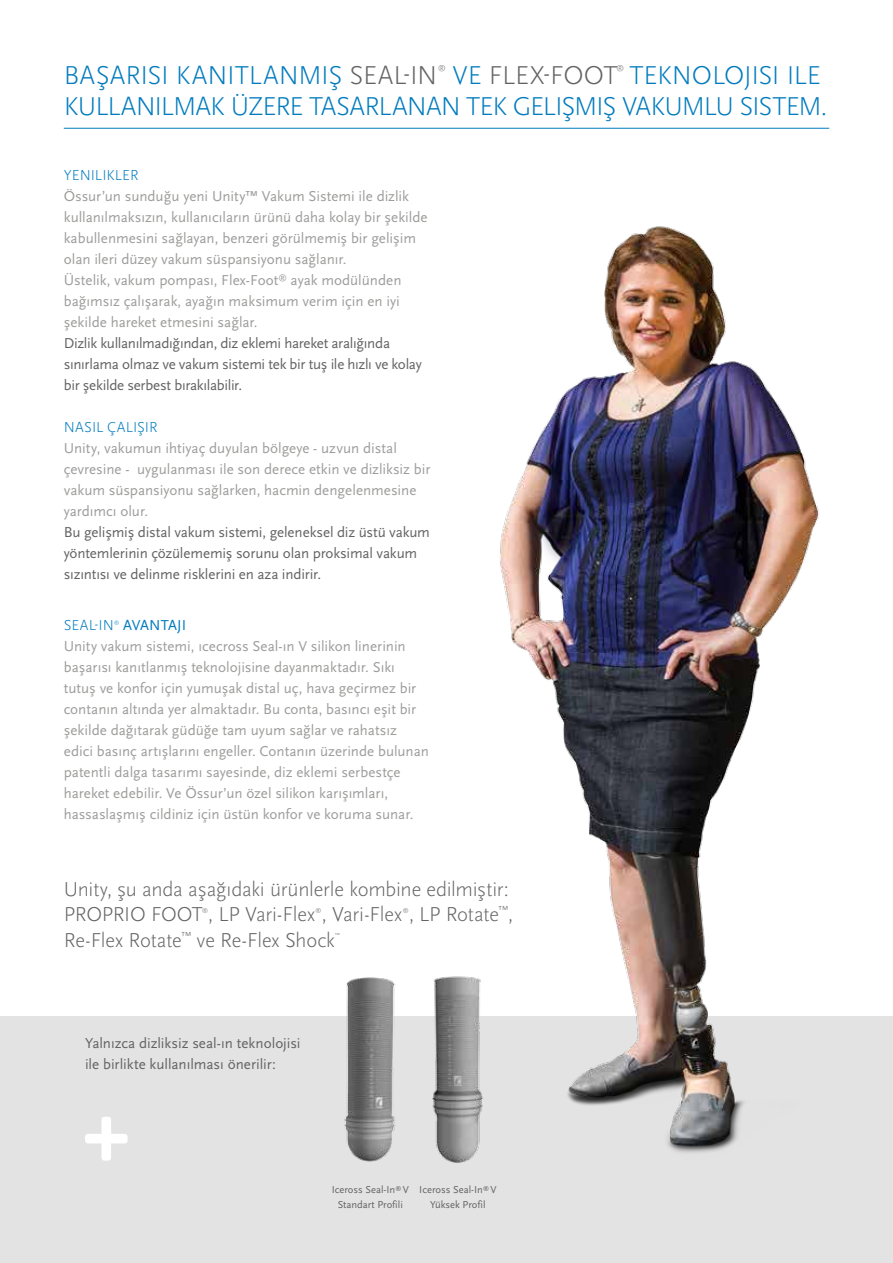
<style>
.page{position:relative;width:893px;height:1263px;background:#fff}
.page>*{position:absolute;margin:0;border:0;box-sizing:border-box;transform-origin:0 0}
.t1{font:300 27px "Scala Sans Pro";letter-spacing:-.025em;color:#007bbe}
.t2{font:300 27px "Scala Sans Pro";letter-spacing:-.005em;color:#007bbe}
.t3{font:300 21px/25.5px "Scala Sans Pro";letter-spacing:-.015em;color:#646363}
.t4{font:15px/21px "Scala Sans Pro";letter-spacing:-.005em;color:#9d9d9c}
.t5{font:15px/21px "Scala Sans Pro";letter-spacing:-.015em;color:#646363}
.t6{font:300 15px "Scala Sans Pro";letter-spacing:-.005em;color:#007bbe}
.t7{font:15px "Scala Sans Pro";letter-spacing:-.005em;color:#007bc0}
.t8{font:10.5px/15px "Scala Sans Pro";color:#646363;text-align:center}
.t9{font:300 7.8px "Scala Sans Pro";color:#646363}
.t10{font:300 6.15px "Scala Sans Pro";color:#646363}
.t11{font:300 5.25px "Scala Sans Pro";color:#007bbe}
.s1{color:#646363}
</style>
<div class="page">
<div style="left:0;top:1016px;width:893px;height:247px;background:#e3e3e3"></div>
<img style="left:500px;top:226px;width:319px;height:927px">
<img style="left:344px;top:977px;width:52px;height:185px">
<img style="left:432px;top:976px;width:51px;height:187px">
<hr style="left:64px;top:128px;width:765px;height:1px;background:#007bbe">
<div style="left:101px;top:1117px;width:10px;height:43px;background:#fff;border-radius:3px"></div>
<div style="left:85px;top:1134px;width:43px;height:9px;background:#fff;border-radius:3px"></div>
<h1 class="t2" style="left:64px;top:59px;width:375px">BAŞARISI KANITLANMIŞ <span class="s1">SEAL-IN</span></h1>
<p class="t9" style="left:438px;top:63px;width:9px">®</p>
<h1 class="t1" style="left:452px;top:59px;width:370px">VE <span class="s1">FLEX-FOOT</span> TEKNOLOJISI ILE</h1>
<p class="t9" style="left:616px;top:63px;width:9px">®</p>
<h1 class="t1" style="left:64px;top:91px;width:765px">KULLANILMAK ÜZERE TASARLANAN TEK GELIŞMIŞ VAKUMLU SISTEM.</h1>
<p class="t6" style="left:64px;top:167px;width:76px">YENILIKLER</p>
<p class="t4" style="left:64px;top:186px;width:365px">Össur’un sunduğu yeni Unity™ Vakum Sistemi ile dizlik kullanılmaksızın, kullanıcıların ürünü daha kolay bir şekilde kabullenmesini sağlayan, benzeri görülmemiş bir gelişim olan ileri düzey vakum süspansiyonu sağlanır.<br>Üstelik, vakum pompası, Flex-Foot<sup>®</sup> ayak modülünden bağımsız çalışarak, ayağın maksimum verim için en iyi şekilde hareket etmesini sağlar.</p>
<p class="t5" style="left:64px;top:333px;width:359px">Dizlik kullanılmadığından, diz eklemi hareket aralığında sınırlama olmaz ve vakum sistemi tek bir tuş ile hızlı ve kolay bir şekilde serbest bırakılabilir.</p>
<p class="t6" style="left:64px;top:419px;width:95px">NASIL ÇALIŞIR</p>
<p class="t4" style="left:64px;top:438px;width:368px">Unity, vakumun ihtiyaç duyulan bölgeye - uzvun distal çevresine - uygulanması ile son derece etkin ve dizliksiz bir vakum süspansiyonu sağlarken, hacmin dengelenmesine yardımcı olur.</p>
<p class="t5" style="left:64px;top:522px;width:368px">Bu gelişmiş distal vakum sistemi, geleneksel diz üstü vakum yöntemlerinin çözülememiş sorunu olan proksimal vakum sızıntısı ve delinme risklerini en aza indirir.</p>
<p class="t6" style="left:64px;top:617px;width:51px">SEAL-IN</p>
<p class="t11" style="left:114px;top:619px;width:7px">®</p>
<p class="t7" style="left:123px;top:617px;width:65px">AVANTAJI</p>
<p class="t4" style="left:64px;top:636px;width:367px">Unity vakum sistemi, ıcecross Seal-ın V silikon linerinin başarısı kanıtlanmış teknolojisine dayanmaktadır. Sıkı tutuş ve konfor için yumuşak distal uç, hava geçirmez bir contanın altında yer almaktadır. Bu conta, basıncı eşit bir şekilde dağıtarak güdüğe tam uyum sağlar ve rahatsız edici basınç artışlarını engeller. Contanın üzerinde bulunan patentli dalga tasarımı sayesinde, diz eklemi serbestçe hareket edebilir. Ve Össur’un özel silikon karışımları, hassaslaşmış cildiniz için üstün konfor ve koruma sunar.</p>
<h2 class="t3" style="left:64px;top:876px;width:451px">Unity, şu anda aşağıdaki ürünlerle kombine edilmiştir:<br>PROPRIO FOOT , LP Vari-Flex , Vari-Flex , LP Rotate<sup>™</sup>,</h2>
<p class="t10" style="left:202px;top:906px;width:7px">®</p>
<p class="t10" style="left:316px;top:906px;width:7px">®</p>
<p class="t10" style="left:403px;top:906px;width:7px">®</p>
<h2 class="t3" style="left:64px;top:927px;width:273px">Re-Flex Rotate<sup>™</sup> ve Re-Flex Shock</h2>
<p class="t10" style="left:335px;top:932px;width:7px">™</p>
<p class="t5" style="left:85px;top:1032px;width:217px">Yalnızca dizliksiz seal-ın teknolojisi ile birlikte kullanılması önerilir:</p>
<p class="t8" style="left:332px;top:1182px;width:79px">Iceross Seal-In<sup>®</sup> V<br>Standart Profili</p>
<p class="t8" style="left:419px;top:1182px;width:79px">Iceross Seal-In<sup>®</sup> V<br>Yüksek Profil</p>
</div>
